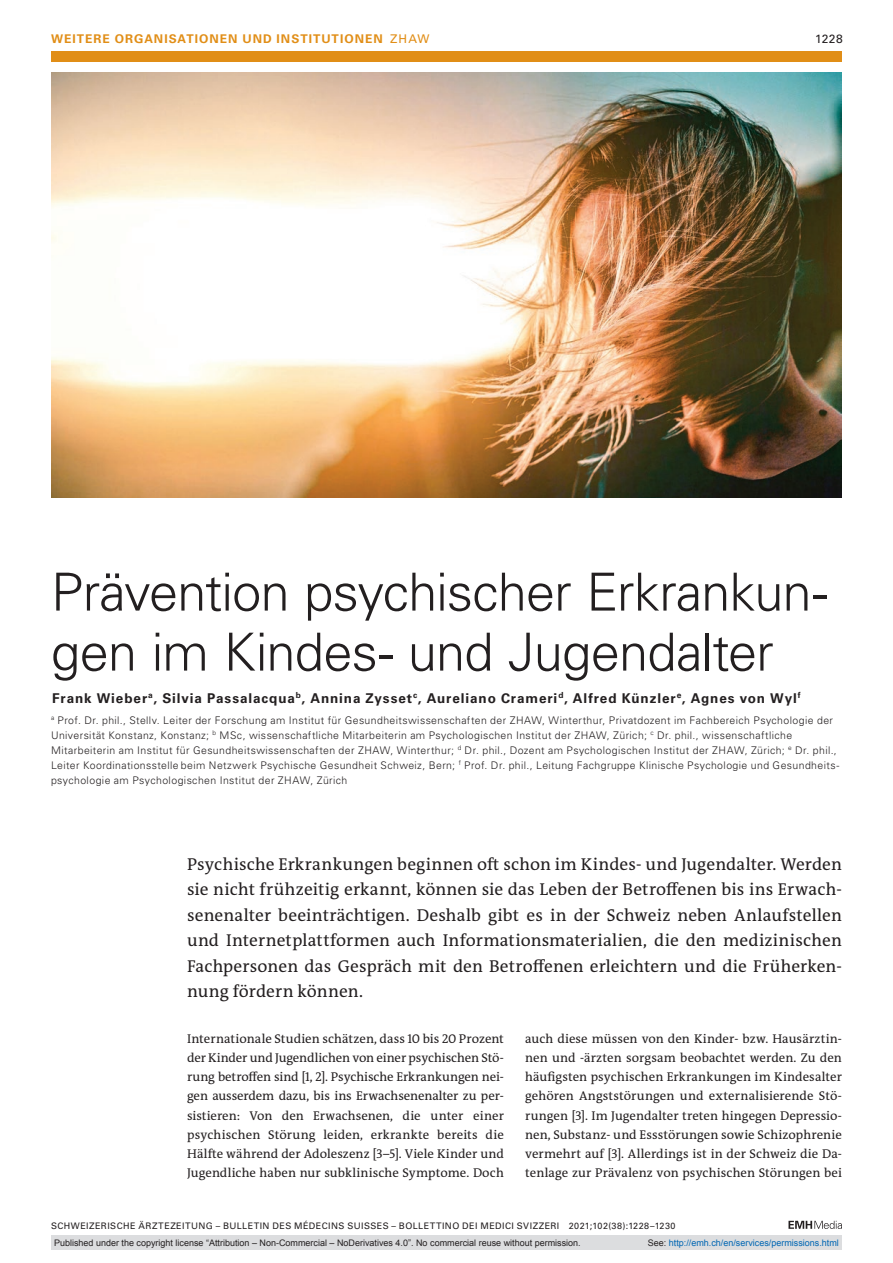
<style>
.page{position:relative;width:893px;height:1263px;background:#fff}
.page>*{position:absolute;margin:0;border:0;box-sizing:border-box;transform-origin:0 0}
.article-title{font:300 52.5px/60px "Univers LT Std";letter-spacing:-.02em;color:#231f20}
.section-pl{font:17.25px/25.5px "The Antiqua B W5 Plain";letter-spacing:.005em;color:#231f20;text-align:justify}
.author-notes{font:700 13.5px "Univers LT Std";letter-spacing:.065em;color:#231f20}
.section-pn{font:12.75px/19.2px "The Antiqua B W5 Plain";letter-spacing:.005em;color:#231f20;text-align:justify}
.ressort{font:700 12px "Univers LT Std";letter-spacing:.085em;color:#e18e17}
.ressort-2{font:12px "Univers LT Std";color:#231f20}
.aff{font:300 10.5px/15px "Univers LT Std";letter-spacing:.035em;color:#231f20}
.t1{font:9px "Arial";color:#231f20}
.fusszeile{font:9px "Univers LT Std";letter-spacing:.05em;color:#231f20}
.t2{font:9px "Arial";color:#0066b3}
.s1{font-weight:400}
.s2{color:#231f20}
</style>
<div class="page">
<svg style="left:788px;top:1221px;width:54px;height:8px"></svg>
<div style="left:51px;top:51px;width:791px;height:11px;background:#e18e17"></div>
<img style="left:51px;top:72px;width:791px;height:425px">
<div style="left:51px;top:1235px;width:791px;height:15px;background:#dcdddf"></div>
<p class="ressort" style="left:51px;top:31px;width:380px">WEITERE ORGANISATIONEN UND INSTITUTIONEN <span class="s1">ZHAW</span></p>
<p class="ressort-2" style="left:815px;top:31px;width:29px">1228</p>
<p class="article-title" style="left:51px;top:562px;width:778px">Prävention psychischer Erkrankun&shy;gen im Kindes- und Jugendalter</p>
<p class="author-notes" style="left:52px;top:690px;width:750px">Frank Wieber<sup>a</sup>, Silvia Passalacqua<sup>b</sup>, Annina Zysset<sup>c</sup>, Aureliano Crameri<sup>d</sup>, Alfred Künzler<sup>e</sup>, Agnes von Wyl<sup>f</sup></p>
<p class="aff" style="left:51px;top:713px;width:790px"><sup>a</sup> Prof. Dr. phil., Stellv. Leiter der Forschung am Institut für Gesundheitswissenschaften der ZHAW, Winterthur, Privatdozent im Fachbereich Psychologie der Universität Konstanz, Konstanz; <sup>b</sup> MSc, wissenschaftliche Mitarbeiterin am Psychologischen Institut der ZHAW, Zürich; <sup>c</sup> Dr. phil., wissenschaftliche Mitarbeiterin am Institut für Gesundheitswissenschaften der ZHAW, Winterthur; <sup>d</sup> Dr. phil., Dozent am Psychologischen Institut der ZHAW, Zürich; <sup>e</sup> Dr. phil., Leiter Koordinationsstelle beim Netzwerk Psychische Gesundheit Schweiz, Bern; <sup>f</sup> Prof. Dr. phil., Leitung Fachgruppe Klinische Psychologie und Gesundheits&shy;psychologie am Psychologischen Institut der ZHAW, Zürich</p>
<p class="section-pl" style="left:187px;top:851px;width:656px">Psychische Erkrankungen beginnen oft schon im Kindes- und Jugendalter. Werden sie nicht frühzeitig erkannt, können sie das Leben der Betroffenen bis ins Erwach&shy;senenalter beeinträchtigen. Deshalb gibt es in der Schweiz neben Anlaufstellen und Internetplattformen auch Informationsmaterialien, die den medizinischen Fachpersonen das Gespräch mit den Betroffenen erleichtern und die Früherken&shy;nung fördern können.</p>
<p class="section-pn" style="left:187px;top:1029px;width:318px">Internationale Studien schätzen, dass 10 bis 20 Prozent der Kinder und Jugendlichen von einer psychischen Stö&shy;rung betroffen sind [1, 2]. Psychische Erkrankungen nei&shy;gen ausserdem dazu, bis ins Erwachsenenalter zu per&shy;sistieren: Von den Erwachsenen, die unter einer psychischen Störung leiden, erkrankte bereits die Hälfte während der Adoleszenz [3–5]. Viele Kinder und Jugendliche haben nur subklinische Symptome. Doch</p>
<p class="section-pn" style="left:525px;top:1029px;width:318px">auch diese müssen von den Kinder- bzw. Hausärztin&shy;nen und -ärzten sorgsam beobachtet werden. Zu den häufigsten psychischen Erkrankungen im Kindesalter gehören Angststörungen und externalisierende Stö&shy;rungen [3]. Im Jugendalter treten hingegen Depressio&shy;nen, Substanz- und Essstörungen sowie Schizophrenie vermehrt auf [3]. Allerdings ist in der Schweiz die Da&shy;tenlage zur Prävalenz von psychischen Störungen bei</p>
<p class="fusszeile" style="left:51px;top:1220px;width:626px">SCHWEIZERISCHE ÄRZTEZEITUNG – BULLETIN DES MÉDECINS SUISSES – BOLLETTINO DEI MEDICI SVIZZERI 2021;102(38):1228–1230</p>
<p class="t1" style="left:54px;top:1237px;width:528px">Published under the copyright license “Attribution – Non-Commercial – NoDerivatives 4.0”. No commercial reuse without permission.</p>
<p class="t2" style="left:648px;top:1237px;width:193px"><span class="s2">See:</span> http://emh.ch/en/services/permissions.html</p>
</div>
